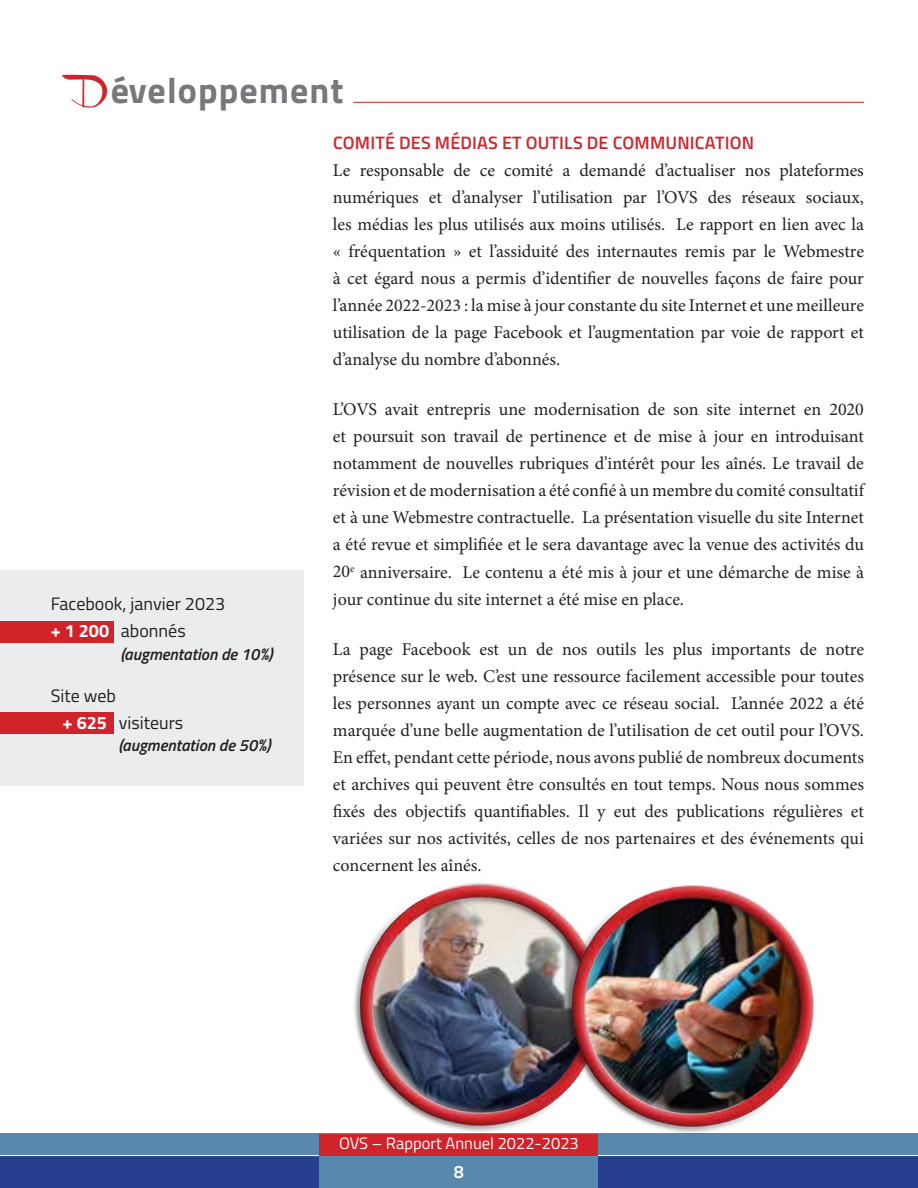
<style>
.page{position:relative;width:918px;height:1188px;background:#fff}
.page>*{position:absolute;margin:0;border:0;box-sizing:border-box;transform-origin:0 0}
.t1{font:700 36px "Titillium";letter-spacing:.03em;color:#76787b}
.t2{font:18px/27px "Minion Pro";color:#231f20;text-align:justify}
.t3{font:18px/27px "Titillium";color:#231f20}
.t4{font:600 18px "Titillium";letter-spacing:.01em;color:#d1232a}
.t5{font:600 18px "Titillium";color:#fff}
.t6{font:italic 600 16.5px "Titillium";color:#231f20}
.t7{font:16.5px "Titillium";color:#fff}
.s1{font-family:"Channel";font-weight:400;font-size:24px;color:#d1232a}
.s2{font-weight:700;color:#fff}
</style>
<div class="page">
<div style="left:0;top:1155px;width:918px;height:33px;background:#253f8e"></div>
<div style="left:0;top:1133px;width:918px;height:22px;background:#5888ae"></div>
<hr style="left:353px;top:102px;width:511px;height:1px;background:#d1232a">
<div style="left:320px;top:1134px;width:278px;height:54px;background:#d1232a"></div>
<div style="left:320px;top:1157px;width:278px;height:31px;background:#5888ae"></div>
<img style="left:354px;top:882px;width:203px;height:250px">
<img style="left:557px;top:885px;width:258px;height:248px">
<div style="left:0;top:570px;width:303px;height:216px;background:#ebeced"></div>
<div style="left:0;top:621px;width:113px;height:22px;background:#d1232a"></div>
<div style="left:0;top:712px;width:113px;height:22px;background:#d1232a"></div>
<p class="t1" style="left:81px;top:62px;width:264px"><span class="s1">D</span>éveloppement</p>
<p class="t3" style="left:51px;top:590px;width:176px">Facebook, janvier 2023 <span class="s2">+ 1 200</span> abonnés</p>
<p class="t6" style="left:121px;top:641px;width:153px">(augmentation de 10%)</p>
<p class="t3" style="left:63px;top:681px;width:122px;text-indent:-12px">Site web<br><span class="s2">+ 625</span> visiteurs</p>
<p class="t6" style="left:119px;top:733px;width:153px">(augmentation de 50%)</p>
<p class="t4" style="left:333px;top:129px;width:423px">COMITÉ DES MÉDIAS ET OUTILS DE COMMUNICATION</p>
<p class="t2" style="left:333px;top:156px;width:533px">Le responsable de ce comité a demandé d’actualiser nos plateformes numériques et d’analyser l’utilisation par l’OVS des réseaux sociaux, les médias les plus utilisés aux moins utilisés. Le rapport en lien avec la « fréquentation » et l’assiduité des internautes remis par le Webmestre à cet égard nous a permis d’identifier de nouvelles façons de faire pour l’année 2022-2023 : la mise à jour constante du site Internet et une meilleure utilisation de la page Facebook et l’augmentation par voie de rapport et d’analyse du nombre d’abonnés.</p>
<p class="t2" style="left:333px;top:396px;width:533px">L’OVS avait entrepris une modernisation de son site internet en 2020 et poursuit son travail de pertinence et de mise à jour en introduisant notamment de nouvelles rubriques d’intérêt pour les aînés. Le travail de révision et de modernisation a été confié à un membre du comité consultatif et à une Webmestre contractuelle. La présentation visuelle du site Internet a été revue et simplifiée et le sera davantage avec la venue des activités du 20<sup>e</sup> anniversaire. Le contenu a été mis à jour et une démarche de mise à jour continue du site internet a été mise en place.</p>
<p class="t2" style="left:333px;top:636px;width:533px">La page Facebook est un de nos outils les plus importants de notre présence sur le web. C’est une ressource facilement accessible pour toutes les personnes ayant un compte avec ce réseau social. L’année 2022 a été marquée d’une belle augmentation de l’utilisation de cet outil pour l’OVS.<br>En effet, pendant cette période, nous avons publié de nombreux documents et archives qui peuvent être consultés en tout temps. Nous nous sommes fixés des objectifs quantifiables. Il y eut des publications régulières et variées sur nos activités, celles de nos partenaires et des événements qui concernent les aînés.</p>
<p class="t7" style="left:339px;top:1132px;width:241px">OVS – Rapport Annuel 2022-2023</p>
<p class="t5" style="left:454px;top:1158px;width:12px">8</p>
</div>
